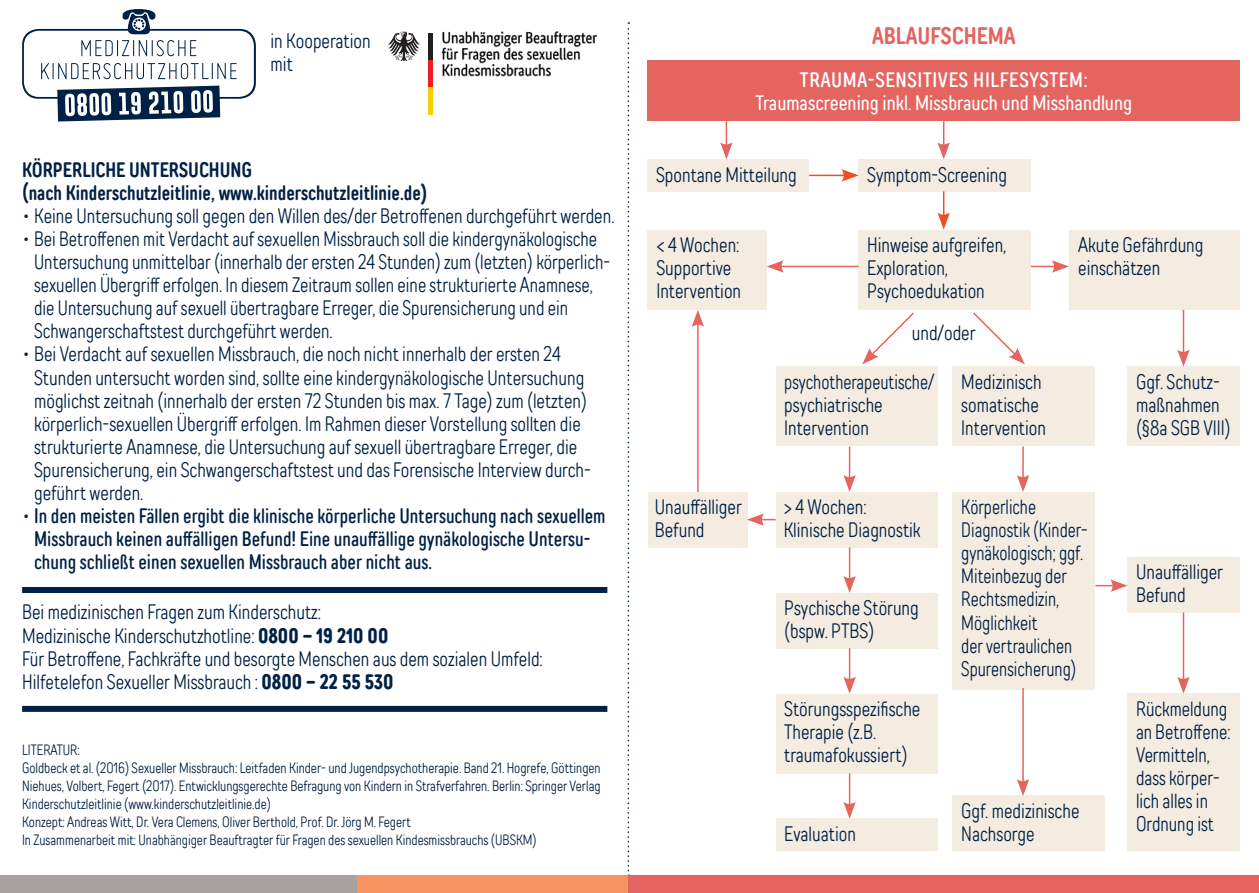
<style>
.page{position:relative;width:1259px;height:893px;background:#fff}
.page>*{position:absolute;margin:0;border:0;box-sizing:border-box;transform-origin:0 0}
.t1{font:24px "TT Rounds Neue Com D Bold";color:#e46460}
.t2{font:300 21px/23.1px "TT Rounds Neue Comp";color:#002145;scale:.95 1}
.t3{font:300 21px/23.1px "TT Rounds Neue Comp";color:#002145;scale:.93 1}
.t4{font:500 21px/23.1px "TT Rounds Neue Comp";color:#002145;scale:.95 1}
.t5{font:300 21px/23.1px "TT Rounds Neue Comp";color:#002145;scale:.9 1}
.t6{font:21px/23.1px "TT Rounds Neue Com D Bold";color:#002145;scale:.95 1}
.t7{font:21px "TT Rounds Neue Comp";color:#fff}
.t8{font:500 21px "TT Rounds Neue Comp";letter-spacing:.03em;color:#fff}
.t9{font:300 15px/18px "TT Rounds Neue Comp";color:#002145;scale:.95 1}
.s1{font-weight:500}
.s2{font-weight:700}
</style>
<div class="page">
<div style="left:647px;top:230px;width:119px;height:80px;background:#f5ece1"></div>
<div style="left:858px;top:230px;width:172px;height:80px;background:#f5ece1"></div>
<div style="left:776px;top:367px;width:161px;height:79px;background:#f5ece1"></div>
<div style="left:776px;top:492px;width:161px;height:55px;background:#f5ece1"></div>
<div style="left:776px;top:593px;width:161px;height:55px;background:#f5ece1"></div>
<div style="left:776px;top:694px;width:161px;height:79px;background:#f5ece1"></div>
<div style="left:1127px;top:694px;width:112px;height:157px;background:#f5ece1"></div>
<div style="left:776px;top:819px;width:161px;height:32px;background:#f5ece1"></div>
<div style="left:952px;top:492px;width:142px;height:197px;background:#f5ece1"></div>
<div style="left:952px;top:796px;width:152px;height:55px;background:#f5ece1"></div>
<div style="left:952px;top:367px;width:142px;height:79px;background:#f5ece1"></div>
<div style="left:1127px;top:367px;width:112px;height:79px;background:#f5ece1"></div>
<div style="left:648px;top:492px;width:100px;height:55px;background:#f5ece1"></div>
<div style="left:1127px;top:557px;width:112px;height:55px;background:#f5ece1"></div>
<div style="left:858px;top:159px;width:172px;height:32px;background:#f5ece1"></div>
<div style="left:647px;top:159px;width:162px;height:32px;background:#f5ece1"></div>
<div style="left:1069px;top:230px;width:170px;height:80px;background:#f5ece1"></div>
<div style="left:647px;top:61px;width:592px;height:60px;background:#e46460"></div>
<svg style="left:627px;top:22px;width:2px;height:854px"></svg>
<div style="left:22px;top:587px;width:585px;height:6px;background:#002145"></div>
<div style="left:22px;top:706px;width:585px;height:6px;background:#002145"></div>
<svg style="left:937px;top:121px;width:13px;height:38px"></svg>
<hr style="left:725px;top:121px;width:2px;height:26px;background:#e46460">
<svg style="left:720px;top:142px;width:12px;height:17px"></svg>
<hr style="left:779px;top:266px;width:79px;height:1px;background:#e46460">
<svg style="left:766px;top:260px;width:18px;height:13px"></svg>
<svg style="left:1030px;top:260px;width:39px;height:13px"></svg>
<hr style="left:809px;top:175px;width:37px;height:1px;background:#f04d22">
<svg style="left:841px;top:169px;width:17px;height:13px"></svg>
<svg style="left:937px;top:191px;width:13px;height:39px"></svg>
<hr style="left:849px;top:446px;width:1px;height:34px;background:#e46460">
<svg style="left:843px;top:475px;width:13px;height:17px"></svg>
<hr style="left:697px;top:322px;width:1px;height:170px;background:#e46460">
<svg style="left:691px;top:310px;width:13px;height:17px"></svg>
<svg style="left:973px;top:312px;width:52px;height:52px"></svg>
<svg style="left:862px;top:312px;width:52px;height:52px"></svg>
<hr style="left:849px;top:547px;width:1px;height:34px;background:#e46460">
<svg style="left:843px;top:576px;width:13px;height:17px"></svg>
<hr style="left:849px;top:648px;width:1px;height:33px;background:#e46460">
<svg style="left:843px;top:677px;width:13px;height:17px"></svg>
<hr style="left:1182px;top:612px;width:2px;height:69px;background:#e46460">
<svg style="left:1177px;top:677px;width:12px;height:17px"></svg>
<hr style="left:849px;top:773px;width:1px;height:34px;background:#e46460">
<svg style="left:843px;top:802px;width:13px;height:17px"></svg>
<hr style="left:1022px;top:446px;width:1px;height:34px;background:#e46460">
<svg style="left:1017px;top:475px;width:12px;height:17px"></svg>
<svg style="left:1095px;top:579px;width:32px;height:13px"></svg>
<svg style="left:747px;top:513px;width:28px;height:13px"></svg>
<hr style="left:1182px;top:310px;width:2px;height:44px;background:#e46460">
<svg style="left:1177px;top:350px;width:12px;height:17px"></svg>
<hr style="left:1022px;top:688px;width:1px;height:96px;background:#e46460">
<svg style="left:1016px;top:779px;width:13px;height:17px"></svg>
<svg style="left:22px;top:9px;width:234px;height:113px"></svg>
<div style="left:626px;top:876px;width:633px;height:17px;background:#e46460"></div>
<div style="left:0;top:876px;width:357px;height:17px;background:#a7a2a0"></div>
<div style="left:357px;top:876px;width:271px;height:17px;background:#f79461"></div>
<img style="left:441px;top:31px;width:156px;height:46px">
<div style="left:428px;top:33px;width:5px;height:27px;background:#231f20"></div>
<div style="left:428px;top:60px;width:5px;height:27px;background:#ee1d23"></div>
<div style="left:428px;top:87px;width:5px;height:28px;background:#f4cf02"></div>
<svg style="left:388px;top:32px;width:32px;height:29px"></svg>
<p class="t2" style="left:270px;top:29px;width:107px">in Kooperation mit</p>
<p class="t6" style="left:22px;top:158px;width:428px">KÖRPERLICHE UNTERSUCHUNG<br>(nach Kinderschutzleitlinie, www.kinderschutzleitlinie.de)</p>
<p class="t2" style="left:22px;top:204px;width:625px"><span class="s1">•</span> Keine Untersuchung soll gegen den Willen des/der Betroffenen durchgeführt werden.</p>
<p class="t3" style="left:34px;top:227px;width:621px;text-indent:-12px"><span class="s1">•</span> Bei Betroffenen mit Verdacht auf sexuellen Missbrauch soll die kindergynäkologische Untersuchung unmittelbar (innerhalb der ersten 24 Stunden) zum (letzten) körperlich&shy;sexuellen Übergriff erfolgen. In diesem Zeitraum sollen eine strukturierte Anamnese, die Untersuchung auf sexuell übertragbare Erreger, die Spurensicherung und ein Schwangerschaftstest durchgeführt werden.</p>
<p class="t2" style="left:34px;top:342px;width:588px;text-indent:-12px"><span class="s1">•</span> Bei Verdacht auf sexuellen Missbrauch, die noch nicht innerhalb der ersten 24<br>Stunden untersucht worden sind, sollte eine kindergynäkologische Untersuchung möglichst zeitnah (innerhalb der ersten 72 Stunden bis max. 7 Tage) zum (letzten) körperlich-sexuellen Übergriff erfolgen. Im Rahmen dieser Vorstellung sollten die strukturierte Anamnese, die Untersuchung auf sexuell übertragbare Erreger, die Spurensicherung, ein Schwangerschaftstest und das Forensische Interview durch&shy;geführt werden.</p>
<p class="t4" style="left:34px;top:504px;width:603px;text-indent:-12px">• In den meisten Fällen ergibt die klinische körperliche Untersuchung nach sexuellem<br>Missbrauch keinen auffälligen Befund! Eine unauffällige gynäkologische Untersu&shy;chung schließt einen sexuellen Missbrauch aber nicht aus.</p>
<p class="t2" style="left:22px;top:600px;width:549px">Bei medizinischen Fragen zum Kinderschutz:<br>Medizinische Kinderschutzhotline: <span class="s2">0800 – 19 210 00<br></span>Für Betroffene, Fachkräfte und besorgte Menschen aus dem sozialen Umfeld:<br>Hilfetelefon Sexueller Missbrauch : <span class="s2">0800 – 22 55 530</span></p>
<p class="t9" style="left:22px;top:740px;width:610px">LITERATUR:<br>Goldbeck et al. (2016) Sexueller Missbrauch: Leitfaden Kinder- und Jugendpsychotherapie. Band 21. Hogrefe, Göttingen Niehues, Volbert, Fegert (2017). Entwicklungsgerechte Befragung von Kindern in Strafverfahren. Berlin: Springer Verlag Kinderschutzleitlinie (www.kinderschutzleitlinie.de)<br>Konzept: Andreas Witt, Dr. Vera Clemens, Oliver Berthold, Prof. Dr. Jörg M. Fegert<br>In Zusammenarbeit mit: Unabhängiger Beauftragter für Fragen des sexuellen Kindesmissbrauchs (UBSKM)</p>
<p class="t1" style="left:872px;top:21px;width:145px">ABLAUFSCHEMA</p>
<p class="t8" style="left:800px;top:67px;width:289px">TRAUMA-SENSITIVES HILFESYSTEM:</p>
<p class="t7" style="left:755px;top:90px;width:378px">Traumascreening inkl. Missbrauch und Misshandlung</p>
<p class="t2" style="left:656px;top:163px;width:150px">Spontane Mitteilung</p>
<p class="t2" style="left:656px;top:233px;width:91px">&lt; 4 Wochen:<br>Supportive<br>Intervention</p>
<p class="t2" style="left:867px;top:163px;width:149px">Symptom-Screening</p>
<p class="t2" style="left:867px;top:233px;width:148px">Hinweise aufgreifen,<br>Exploration,<br>Psychoedukation</p>
<p class="t2" style="left:912px;top:321px;width:68px">und/oder</p>
<p class="t2" style="left:1078px;top:233px;width:133px">Akute Gefährdung einschätzen</p>
<p class="t2" style="left:655px;top:495px;width:93px">Unauffälliger<br>Befund</p>
<p class="t5" style="left:784px;top:370px;width:168px">psychotherapeutische/ psychiatrische<br>Intervention</p>
<p class="t2" style="left:783px;top:495px;width:146px">&gt; 4 Wochen:<br>Klinische Diagnostik</p>
<p class="t2" style="left:784px;top:596px;width:143px">Psychische Störung (bspw. PTBS)</p>
<p class="t2" style="left:961px;top:370px;width:91px">Medizinisch somatische<br>Intervention</p>
<p class="t2" style="left:1136px;top:370px;width:101px">Ggf. Schutz&shy;maßnahmen (§8a SGB VIII)</p>
<p class="t5" style="left:961px;top:495px;width:142px">Körperliche<br>Diagnostik (Kinder&shy;gynäkologisch; ggf.<br>Miteinbezug der<br>Rechtsmedizin,<br>Möglichkeit<br>der vertraulichen<br>Spurensicherung)</p>
<p class="t2" style="left:1136px;top:560px;width:93px">Unauffälliger<br>Befund</p>
<p class="t2" style="left:784px;top:697px;width:145px">Störungsspezifische<br>Therapie (z.B. traumafokussiert)</p>
<p class="t3" style="left:1136px;top:697px;width:103px">Rückmeldung an Betroffene:<br>Vermitteln, dass körper&shy;lich alles in<br>Ordnung ist</p>
<p class="t2" style="left:961px;top:799px;width:126px">Ggf. medizinische<br>Nachsorge</p>
<p class="t2" style="left:784px;top:822px;width:77px">Evaluation</p>
</div>
